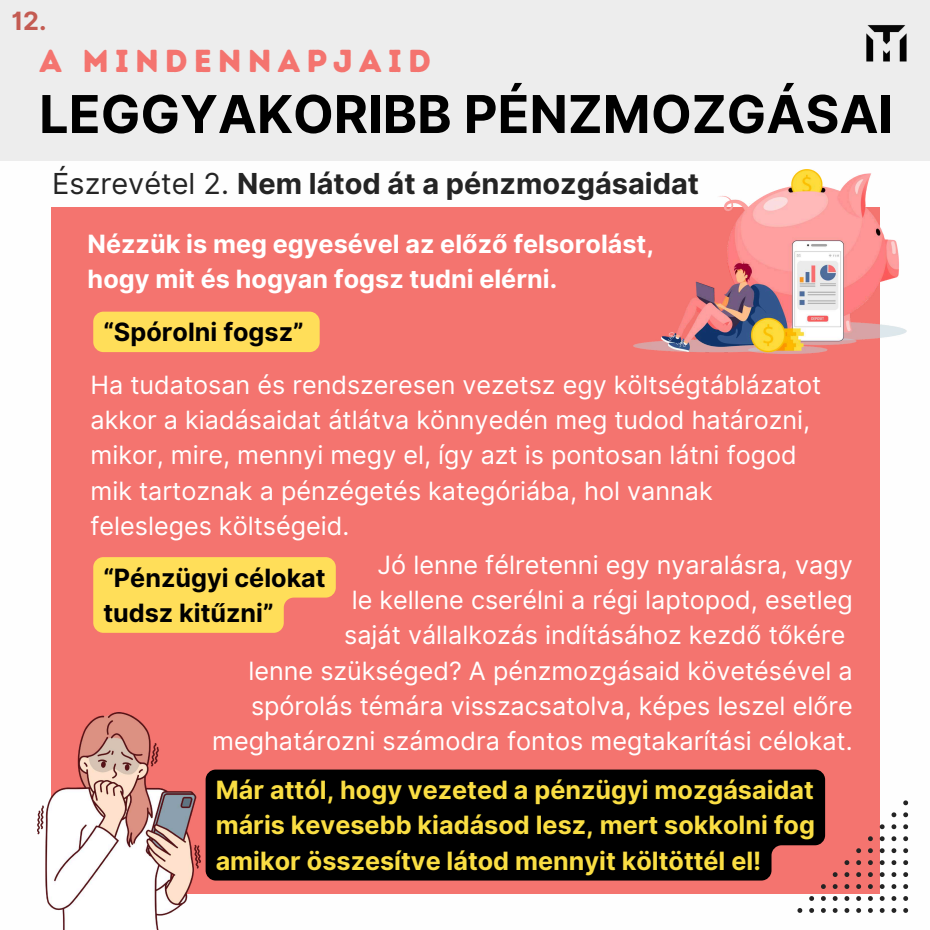
<style>
.page{position:relative;width:930px;height:930px;background:#fff}
.page>*{position:absolute;margin:0;border:0;box-sizing:border-box;transform-origin:0 0}
.t1{font:700 52.2px "Inter";color:#000}
.t2{font:31.8px "Intro Rust Base";letter-spacing:.185em;color:#f4746f}
.t3{font:700 28.95px "Inter";color:#242424}
.t4{font:25.2px/35.2px "Inter";color:#fff}
.t5{font:700 25.2px/35.2px "Inter";color:#fade43;text-align:justify}
.t6{font:700 25.2px/35.2px "Inter";color:#fff}
.t7{font:700 25.2px/35.2px "Inter";color:#000}
.t8{font:700 25.2px "Inter";color:#c45b52}
.s1{font-weight:400}
</style>
<div class="page">
<div style="left:51px;top:207px;width:829px;height:687px;background:#f4746f"></div>
<div style="left:0;top:0;width:930px;height:161px;background:#ededed"></div>
<img style="left:866px;top:25px;width:41px;height:37px">
<svg style="left:797px;top:908px;width:5px;height:5px"></svg>
<svg style="left:809px;top:908px;width:5px;height:5px"></svg>
<svg style="left:809px;top:896px;width:5px;height:5px"></svg>
<svg style="left:821px;top:908px;width:5px;height:5px"></svg>
<svg style="left:821px;top:896px;width:5px;height:5px"></svg>
<svg style="left:821px;top:884px;width:5px;height:5px"></svg>
<svg style="left:833px;top:908px;width:5px;height:5px"></svg>
<svg style="left:833px;top:896px;width:5px;height:5px"></svg>
<svg style="left:833px;top:884px;width:5px;height:5px"></svg>
<svg style="left:833px;top:872px;width:5px;height:5px"></svg>
<svg style="left:845px;top:908px;width:4px;height:5px"></svg>
<svg style="left:845px;top:896px;width:4px;height:5px"></svg>
<svg style="left:845px;top:884px;width:4px;height:5px"></svg>
<svg style="left:845px;top:872px;width:4px;height:5px"></svg>
<svg style="left:845px;top:860px;width:4px;height:5px"></svg>
<svg style="left:856px;top:908px;width:5px;height:5px"></svg>
<svg style="left:856px;top:896px;width:5px;height:5px"></svg>
<svg style="left:856px;top:884px;width:5px;height:5px"></svg>
<svg style="left:856px;top:872px;width:5px;height:5px"></svg>
<svg style="left:856px;top:860px;width:5px;height:5px"></svg>
<svg style="left:856px;top:848px;width:5px;height:5px"></svg>
<svg style="left:868px;top:908px;width:5px;height:5px"></svg>
<svg style="left:868px;top:896px;width:5px;height:5px"></svg>
<svg style="left:868px;top:884px;width:5px;height:5px"></svg>
<svg style="left:868px;top:872px;width:5px;height:5px"></svg>
<svg style="left:868px;top:860px;width:5px;height:5px"></svg>
<svg style="left:868px;top:848px;width:5px;height:5px"></svg>
<svg style="left:868px;top:836px;width:5px;height:5px"></svg>
<svg style="left:880px;top:908px;width:5px;height:5px"></svg>
<svg style="left:880px;top:896px;width:5px;height:5px"></svg>
<svg style="left:880px;top:884px;width:5px;height:5px"></svg>
<svg style="left:880px;top:872px;width:5px;height:5px"></svg>
<svg style="left:880px;top:860px;width:5px;height:5px"></svg>
<svg style="left:880px;top:848px;width:5px;height:5px"></svg>
<svg style="left:880px;top:836px;width:5px;height:5px"></svg>
<svg style="left:880px;top:824px;width:5px;height:5px"></svg>
<svg style="left:892px;top:908px;width:4px;height:5px"></svg>
<svg style="left:892px;top:896px;width:4px;height:5px"></svg>
<svg style="left:892px;top:884px;width:4px;height:5px"></svg>
<svg style="left:892px;top:872px;width:4px;height:5px"></svg>
<svg style="left:892px;top:860px;width:4px;height:5px"></svg>
<svg style="left:892px;top:848px;width:4px;height:5px"></svg>
<svg style="left:892px;top:836px;width:4px;height:5px"></svg>
<svg style="left:892px;top:824px;width:4px;height:5px"></svg>
<svg style="left:892px;top:812px;width:4px;height:5px"></svg>
<svg style="left:903px;top:908px;width:5px;height:5px"></svg>
<svg style="left:903px;top:896px;width:5px;height:5px"></svg>
<svg style="left:903px;top:884px;width:5px;height:5px"></svg>
<svg style="left:903px;top:872px;width:5px;height:5px"></svg>
<svg style="left:903px;top:860px;width:5px;height:5px"></svg>
<svg style="left:903px;top:848px;width:5px;height:5px"></svg>
<svg style="left:903px;top:836px;width:5px;height:5px"></svg>
<svg style="left:903px;top:824px;width:5px;height:5px"></svg>
<svg style="left:903px;top:812px;width:5px;height:5px"></svg>
<svg style="left:903px;top:800px;width:5px;height:5px"></svg>
<img style="left:634px;top:169px;width:272px;height:185px">
<img style="left:38px;top:713px;width:163px;height:217px">
<div style="left:93px;top:312px;width:227px;height:40px;background:#ffde59;border-radius:10px"></div>
<svg style="left:93px;top:557px;width:243px;height:76px;background:#fdd25b"></svg>
<div style="left:206px;top:770px;width:619px;height:111px;background:#000"></div>
<p class="t8" style="left:11px;top:6px;width:37px">12.</p>
<p class="t2" style="left:39px;top:42px;width:394px">A MINDENNAPJAID</p>
<h1 class="t1" style="left:39px;top:83px;width:856px">LEGGYAKORIBB PÉNZMOZGÁSAI</h1>
<p class="t3" style="left:52px;top:166px;width:648px"><span class="s1">Észrevétel 2.</span> Nem látod át a pénzmozgásaidat</p>
<p class="t6" style="left:88px;top:226px;width:568px">Nézzük is meg egyesével az előző felsorolást, hogy mit és hogyan fogsz tudni elérni.</p>
<p class="t7" style="left:103px;top:314px;width:202px">“Spórolni fogsz”</p>
<p class="t4" style="left:90px;top:367px;width:732px">Ha tudatosan és rendszeresen vezetsz egy költségtáblázatot akkor a kiadásaidat átlátva könnyedén meg tudod határozni, mikor, mire, mennyi megy el, így azt is pontosan látni fogod mik tartoznak a pénzégetés kategóriába, hol vannak felesleges költségeid.</p>
<p class="t7" style="left:103px;top:560px;width:224px">“Pénzügyi célokat tudsz kitűzni”</p>
<p class="t4" style="left:212px;top:547px;width:642px;text-align:right">Jó lenne félretenni egy nyaralásra, vagy<br>le kellene cserélni a régi laptopod, esetleg<br>saját vállalkozás indításához kezdő tőkére<br>lenne szükséged? A pénzmozgásaid követésével a spórolás témára visszacsatolva, képes leszel előre meghatározni számodra fontos megtakarítási célokat.</p>
<p class="t5" style="left:216px;top:772px;width:601px">Már attól, hogy vezeted a pénzügyi mozgásaidat máris kevesebb kiadásod lesz, mert sokkolni fog amikor összesítve látod mennyit költöttél el!</p>
</div>
